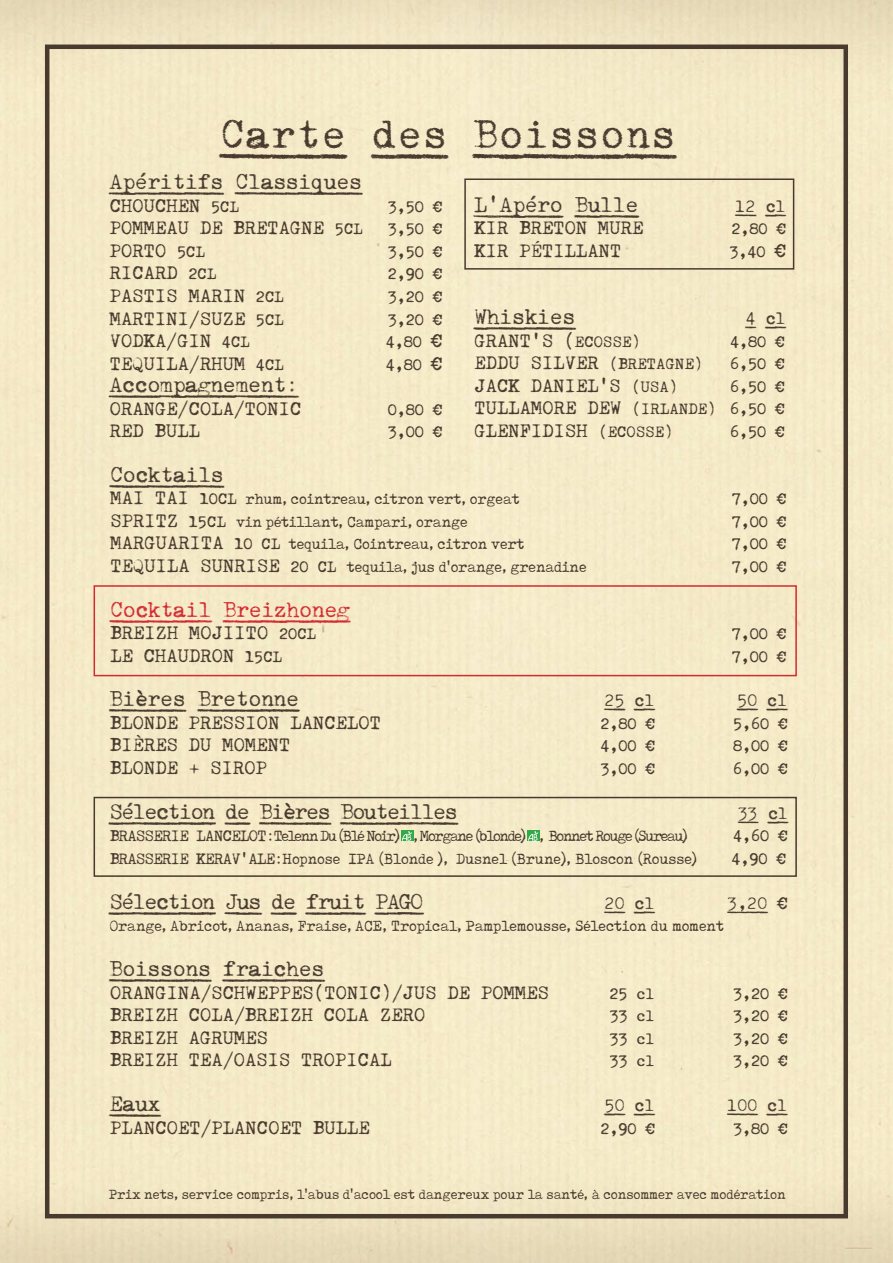
<style>
.page{position:relative;width:893px;height:1263px;background:#fff}
.page>*{position:absolute;margin:0;border:0;box-sizing:border-box;transform-origin:0 0}
.t1{font:39px "Swissa Piccola Underlined";color:#483a2e}
.t2{font:21px "Swissa Piccola Underlined";letter-spacing:-.05em;color:#483a2e}
.t3{font:21px "Swissa Piccola Underlined";letter-spacing:-.1em;color:#483a2e}
.t4{font:21px "Swissa Piccola Underlined";letter-spacing:-.05em;color:#d22b31}
.t5{font:18px "Swissa Piccola";letter-spacing:-.02em;color:#483a2e}
.t6{font:16.5px "Tox Typewriter";color:#483a2e}
.t7{font:16.5px "Tox Typewriter";letter-spacing:-.075em;color:#483a2e}
.t8{font:16.5px "Swissa Piccola Underlined";letter-spacing:-.05em;color:#483a2e}
.t9{font:15px "Swissa Piccola";letter-spacing:-.05em;color:#483a2e}
.t10{font:15px "Tox Typewriter";color:#483a2e}
.t11{font:15px/22.5px "Swissa Piccola";letter-spacing:-.02em;color:#483a2e;text-align:right}
.s1{font-size:18px}
.s2{font-size:15px}
.s3{font-family:"Swissa Piccola";font-size:18px}
.s4{font-family:"Swissa Piccola";font-size:15px}
</style>
<div class="page">
<div style="left:0;top:0;width:893px;height:1262px;background:#f4eac7"></div>
<div style="left:45px;top:45px;width:803px;height:1173px;border:4px solid #483a2e"></div>
<div style="left:527px;top:830px;width:12px;height:11px;background:#31aa47"></div>
<svg style="left:528px;top:831px;width:10px;height:10px"></svg>
<div style="left:401px;top:830px;width:12px;height:11px;background:#31aa47"></div>
<svg style="left:402px;top:831px;width:10px;height:10px"></svg>
<div style="left:464px;top:178px;width:330px;height:92px;border:2px solid #483a2e"></div>
<div style="left:94px;top:585px;width:703px;height:91px;border:2px solid #d22b31"></div>
<div style="left:94px;top:797px;width:703px;height:80px;border:2px solid #483a2e"></div>
<h1 class="t1" style="left:220px;top:112px;width:458px">Carte des Boissons</h1>
<p class="t2" style="left:474px;top:192px;width:166px">L’Apéro Bulle</p>
<p class="t8" style="left:736px;top:196px;width:52px">12 cl</p>
<p class="t5" style="left:474px;top:216px;width:171px">KIR BRETON MURE</p>
<p class="t9" style="left:731px;top:219px;width:56px">2,80 €</p>
<p class="t5" style="left:474px;top:239px;width:149px">KIR PÉTILLANT</p>
<p class="t9" style="left:729px;top:242px;width:58px">3,40 <span class="s1">€</span></p>
<p class="t2" style="left:109px;top:170px;width:255px">Apéritifs Classiques</p>
<p class="t5" style="left:110px;top:194px;width:131px">CHOUCHEN <span class="s2">5CL</span></p>
<p class="t9" style="left:387px;top:197px;width:56px">3,50 €</p>
<p class="t5" style="left:110px;top:217px;width:255px">POMMEAU DE BRETAGNE <span class="s2">5CL</span></p>
<p class="t9" style="left:387px;top:220px;width:56px">3,50 €</p>
<p class="t5" style="left:110px;top:239px;width:97px">PORTO <span class="s2">5CL</span></p>
<p class="t9" style="left:387px;top:242px;width:56px">3,50 €</p>
<p class="t5" style="left:110px;top:262px;width:108px">RICARD <span class="s2">2CL</span></p>
<p class="t9" style="left:387px;top:265px;width:56px">2,90 €</p>
<p class="t5" style="left:110px;top:284px;width:176px">PASTIS MARIN <span class="s2">2CL</span></p>
<p class="t9" style="left:387px;top:287px;width:56px">3,20 €</p>
<p class="t5" style="left:110px;top:307px;width:176px">MARTINI/SUZE <span class="s2">5CL</span></p>
<p class="t9" style="left:387px;top:310px;width:56px">3,20 €</p>
<p class="t5" style="left:110px;top:329px;width:142px">VODKA/GIN <span class="s2">4CL</span></p>
<p class="t9" style="left:386px;top:332px;width:58px">4,80 <span class="s1">€</span></p>
<p class="t5" style="left:110px;top:352px;width:176px">TEQUILA/RHUM <span class="s2">4CL</span></p>
<p class="t9" style="left:386px;top:355px;width:58px">4,80 <span class="s1">€</span></p>
<p class="t2" style="left:109px;top:373px;width:192px">Accompagnement:</p>
<p class="t5" style="left:110px;top:397px;width:194px">ORANGE/COLA/TONIC</p>
<p class="t9" style="left:387px;top:400px;width:56px">0,80 €</p>
<p class="t5" style="left:110px;top:419px;width:92px">RED BULL</p>
<p class="t9" style="left:387px;top:422px;width:56px">3,00 €</p>
<p class="t2" style="left:110px;top:462px;width:116px">Cocktails</p>
<p class="t6" style="left:110px;top:490px;width:411px"><span class="s3">MAI TAI</span> <span class="s4">10CL</span> rhum, cointreau, citron vert, orgeat</p>
<p class="t9" style="left:732px;top:489px;width:56px">7,00 €</p>
<p class="t6" style="left:110px;top:513px;width:359px"><span class="s3">SPRITZ</span> <span class="s4">15CL</span> vin pétillant, Campari, orange</p>
<p class="t9" style="left:732px;top:512px;width:56px">7,00 €</p>
<p class="t6" style="left:110px;top:535px;width:416px"><span class="s3">MARGUARITA</span> <span class="s4">10 CL</span> tequila, Cointreau, citron vert</p>
<p class="t9" style="left:732px;top:534px;width:56px">7,00 €</p>
<p class="t6" style="left:110px;top:558px;width:478px"><span class="s3">TEQUILA SUNRISE</span> <span class="s4">20 CL</span> tequila, jus d'orange, grenadine</p>
<p class="t9" style="left:732px;top:557px;width:56px">7,00 €</p>
<p class="t4" style="left:110px;top:597px;width:242px">Cocktail Breizhoneg</p>
<p class="t5" style="left:110px;top:621px;width:208px">BREIZH MOJIITO <span class="s2">20CL</span></p>
<p class="t9" style="left:732px;top:624px;width:56px">7,00 €</p>
<p class="t5" style="left:110px;top:644px;width:174px">LE CHAUDRON <span class="s2">15CL</span></p>
<p class="t9" style="left:732px;top:647px;width:56px">7,00 €</p>
<p class="t2" style="left:474px;top:305px;width:103px">Whiskies</p>
<p class="t8" style="left:745px;top:309px;width:42px">4 cl</p>
<p class="t5" style="left:474px;top:329px;width:168px">GRANT’S (<span class="s2">ECOSSE)</span></p>
<p class="t9" style="left:730px;top:332px;width:56px">4,80 €</p>
<p class="t5" style="left:474px;top:351px;width:231px">EDDU SILVER <span class="s2">(BRETAGNE)</span></p>
<p class="t9" style="left:730px;top:354px;width:56px">6,50 €</p>
<p class="t5" style="left:474px;top:374px;width:205px">JACK DANIEL’S <span class="s2">(USA)</span></p>
<p class="t11" style="left:474px;top:376px;width:312px">6,50 €<br><span class="s1">TULLAMORE DEW</span> (IRLANDE) 6,50 €</p>
<p class="t5" style="left:474px;top:419px;width:201px">GLENFIDISH <span class="s2">(ECOSSE)</span></p>
<p class="t9" style="left:730px;top:422px;width:56px">6,50 €</p>
<p class="t2" style="left:109px;top:687px;width:192px">Bières Bretonne</p>
<p class="t8" style="left:604px;top:691px;width:52px">25 cl</p>
<p class="t8" style="left:737px;top:691px;width:52px">50 cl</p>
<p class="t5" style="left:110px;top:711px;width:273px">BLONDE PRESSION LANCELOT</p>
<p class="t9" style="left:600px;top:714px;width:56px">2,80 €</p>
<p class="t9" style="left:733px;top:714px;width:56px">5,60 €</p>
<p class="t5" style="left:110px;top:734px;width:182px">BIÈRES DU MOMENT</p>
<p class="t9" style="left:600px;top:736px;width:56px">4,00 €</p>
<p class="t9" style="left:733px;top:736px;width:56px">8,00 €</p>
<p class="t5" style="left:110px;top:756px;width:159px">BLONDE + SIROP</p>
<p class="t9" style="left:600px;top:759px;width:56px">3,00 €</p>
<p class="t9" style="left:733px;top:759px;width:56px">6,00 €</p>
<p class="t3" style="left:109px;top:799px;width:350px">Sélection de Bières Bouteilles</p>
<p class="t8" style="left:738px;top:804px;width:52px">33 cl</p>
<p class="t7" style="left:110px;top:827px;width:580px"><span class="s4">BRASSERIE LANCELOT:</span>Telenn Du (Blé Noir) , Morgane (blonde) , Bonnet Rouge (Sureau)</p>
<p class="t9" style="left:733px;top:826px;width:56px">4,60 €</p>
<p class="t6" style="left:110px;top:850px;width:589px"><span class="s4">BRASSERIE KERAV'ALE:</span>Hopnose IPA (Blonde ), Dusnel (Brune), Bloscon (Rousse)</p>
<p class="t9" style="left:731px;top:849px;width:56px">4,90 €</p>
<p class="t3" style="left:109px;top:889px;width:315px">Sélection Jus de fruit PAGO</p>
<p class="t8" style="left:604px;top:894px;width:52px">20 cl</p>
<p class="t8" style="left:727px;top:894px;width:62px">3,20 €</p>
<p class="t6" style="left:109px;top:917px;width:616px">Orange, Abricot, Ananas, Fraise, ACE, Tropical, Pamplemousse, Sélection du moment</p>
<p class="t2" style="left:109px;top:957px;width:217px">Boissons fraiches</p>
<p class="t5" style="left:110px;top:981px;width:441px">ORANGINA/SCHWEPPES(TONIC)/JUS DE POMMES</p>
<p class="t9" style="left:609px;top:984px;width:47px">25 cl</p>
<p class="t9" style="left:733px;top:984px;width:56px">3,20 €</p>
<p class="t5" style="left:110px;top:1004px;width:317px">BREIZH COLA/BREIZH COLA ZERO</p>
<p class="t9" style="left:609px;top:1006px;width:47px">33 cl</p>
<p class="t9" style="left:733px;top:1006px;width:56px">3,20 €</p>
<p class="t5" style="left:110px;top:1026px;width:160px">BREIZH AGRUMES</p>
<p class="t9" style="left:609px;top:1029px;width:47px">33 cl</p>
<p class="t9" style="left:733px;top:1029px;width:56px">3,20 €</p>
<p class="t5" style="left:110px;top:1049px;width:284px">BREIZH TEA/OASIS TROPICAL</p>
<p class="t9" style="left:609px;top:1051px;width:47px">33 cl</p>
<p class="t9" style="left:733px;top:1051px;width:56px">3,20 €</p>
<p class="t2" style="left:109px;top:1092px;width:53px">Eaux</p>
<p class="t8" style="left:604px;top:1096px;width:52px">50 cl</p>
<p class="t8" style="left:727px;top:1096px;width:62px">100 cl</p>
<p class="t5" style="left:110px;top:1116px;width:262px">PLANCOET/PLANCOET BULLE</p>
<p class="t9" style="left:600px;top:1119px;width:56px">2,90 €</p>
<p class="t9" style="left:733px;top:1119px;width:56px">3,80 €</p>
<p class="t10" style="left:109px;top:1186px;width:679px">Prix nets, service compris, l'abus d'acool est dangereux pour la santé, à consommer avec modération</p>
</div>
